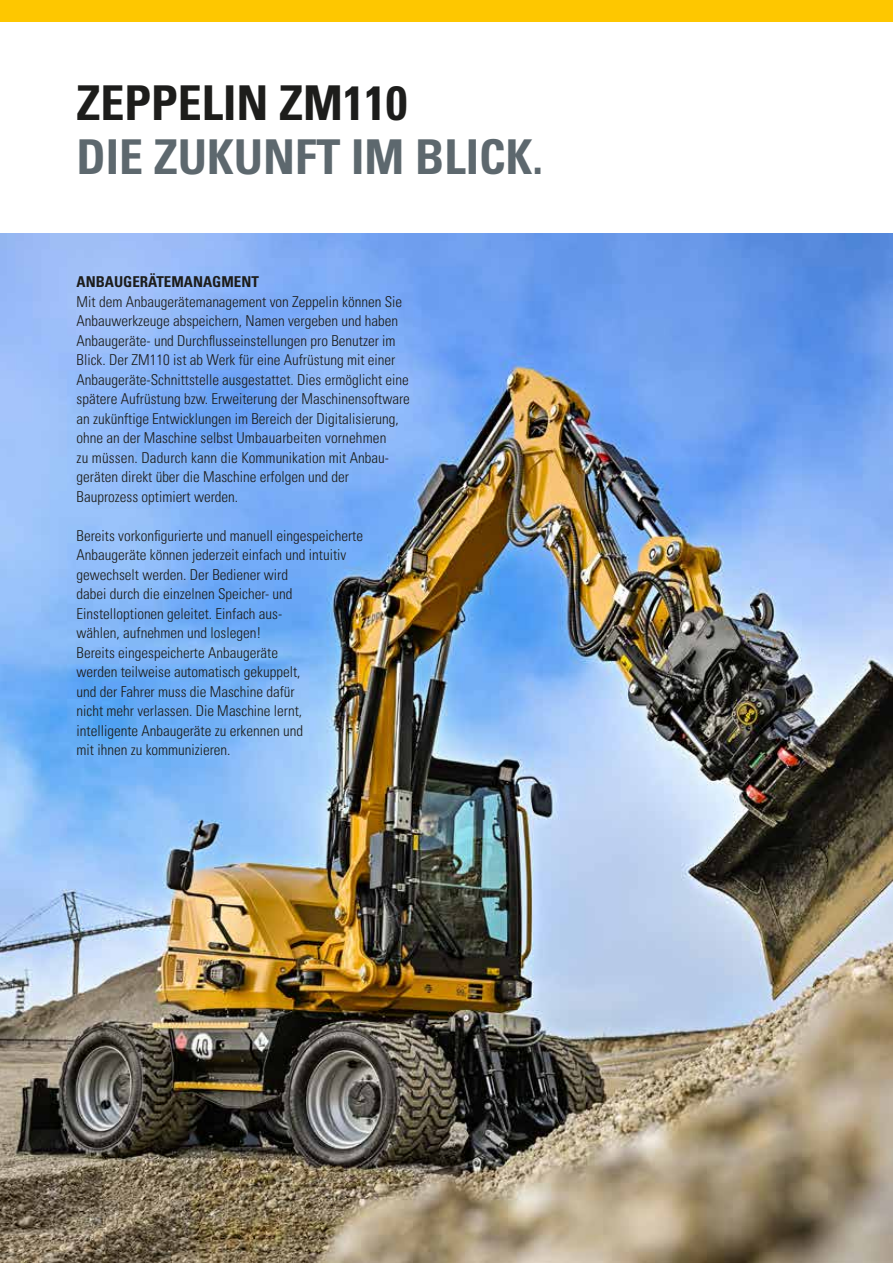
<style>
.page{position:relative;width:893px;height:1263px;background:#fff}
.page>*{position:absolute;margin:0;border:0;box-sizing:border-box;transform-origin:0 0}
.t1{font:700 condensed 48px "Univers LT Pro";color:#5d686e}
.t2{font:700 condensed 48px "Univers LT Pro";color:#1d1d1b}
.t3{font:300 condensed 15px/19.5px "Univers LT Pro";color:#1d1d1b}
.t4{font:700 condensed 15px "Univers LT Pro";color:#1d1d1b}
</style>
<div class="page">
<div style="left:0;top:0;width:893px;height:21px;background:#fec700"></div>
<img style="left:0;top:234px;width:893px;height:1029px">
<h1 class="t2" style="left:77px;top:73px;width:332px">ZEPPELIN ZM110</h1>
<h1 class="t1" style="left:77px;top:127px;width:468px">DIE ZUKUNFT IM BLICK.</h1>
<p class="t4" style="left:77px;top:273px;width:184px">ANBAUGERÄTEMANAGMENT</p>
<p class="t3" style="left:77px;top:291px;width:335px">Mit dem Anbaugerätemanagement von Zeppelin können Sie Anbauwerkzeuge abspeichern, Namen vergeben und haben Anbaugeräte- und Durchflusseinstellungen pro Benutzer im Blick. Der ZM110 ist ab Werk für eine Aufrüstung mit einer Anbaugeräte-Schnittstelle ausgestattet. Dies ermöglicht eine spätere Aufrüstung bzw. Erweiterung der Maschinensoftware an zukünftige Entwicklungen im Bereich der Digitalisierung, ohne an der Maschine selbst Umbauarbeiten vornehmen<br>zu müssen. Dadurch kann die Kommunikation mit Anbau&shy;geräten direkt über die Maschine erfolgen und der Bauprozess optimiert werden.</p>
<p class="t3" style="left:77px;top:525px;width:288px">Bereits vorkonfigurierte und manuell eingespeicherte Anbaugeräte können jederzeit einfach und intuitiv gewechselt werden. Der Bediener wird<br>dabei durch die einzelnen Speicher- und Einstelloptionen geleitet. Einfach aus-<br>wählen, aufnehmen und loslegen!<br>Bereits eingespeicherte Anbaugeräte<br>werden teilweise automatisch gekuppelt,<br>und der Fahrer muss die Maschine dafür<br>nicht mehr verlassen. Die Maschine lernt, intelligente Anbaugeräte zu erkennen und<br>mit ihnen zu kommunizieren.</p>
</div>
